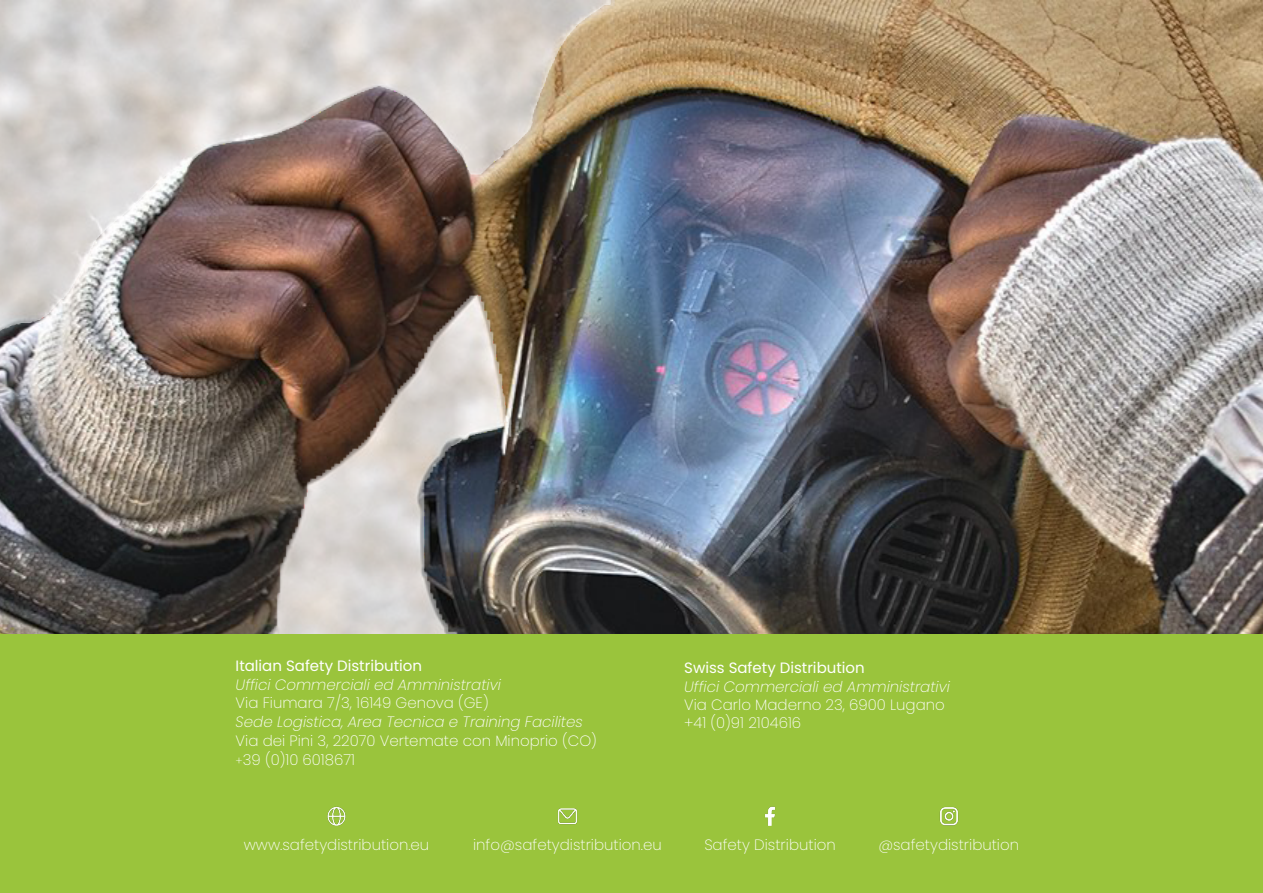
<style>
.page{position:relative;width:1263px;height:893px;background:#fff}
.page>*{position:absolute;margin:0;border:0;box-sizing:border-box;transform-origin:0 0}
.t1{font:200 15px "Poppins";color:#fff}
.t2{font:italic 200 15px "Poppins";color:#fff}
.t3{font:15px "Poppins";color:#fff}
.s1{font-family:"Bodoni Svty Two ITCTT";font-weight:400;font-size:13.5px}
</style>
<div class="page">
<img style="left:0;top:0;width:1263px;height:893px">
<div style="left:1px;top:634px;width:1262px;height:259px;background:#9ac43c"></div>
<img style="left:327px;top:806px;width:19px;height:20px">
<img style="left:939px;top:807px;width:20px;height:19px">
<img style="left:765px;top:806px;width:10px;height:20px">
<img style="left:557px;top:808px;width:20px;height:17px">
<p class="t3" style="left:236px;top:657px;width:188px">Italian Safety Distribution</p>
<p class="t2" style="left:236px;top:676px;width:267px">Uffici Commerciali ed Amministrativi</p>
<p class="t3" style="left:684px;top:659px;width:182px">Swiss Safety Distribution</p>
<p class="t2" style="left:684px;top:678px;width:267px">Uffici Commerciali ed Amministrativi</p>
<p class="t1" style="left:236px;top:694px;width:255px">Via Fiumara 7/3, 16149 Genova (GE)</p>
<p class="t1" style="left:236px;top:751px;width:121px"><span class="s1">+</span>39 (0)10 6018671</p>
<p class="t2" style="left:236px;top:713px;width:349px">Sede Logistica, Area Tecnica e Training Facilites</p>
<p class="t1" style="left:236px;top:732px;width:363px">Via dei Pini 3, 22070 Vertemate con Minoprio (CO)</p>
<p class="t1" style="left:684px;top:696px;width:262px">Via Carlo Maderno 23, 6900 Lugano</p>
<p class="t1" style="left:684px;top:714px;width:119px">+41 (0)91 2104616</p>
<p class="t1" style="left:244px;top:836px;width:187px">www.safetydistribution.eu</p>
<p class="t1" style="left:473px;top:836px;width:190px">info@safetydistribution.eu</p>
<p class="t1" style="left:704px;top:836px;width:133px">Safety Distribution</p>
<p class="t1" style="left:878px;top:836px;width:142px">@safetydistribution</p>
</div>
